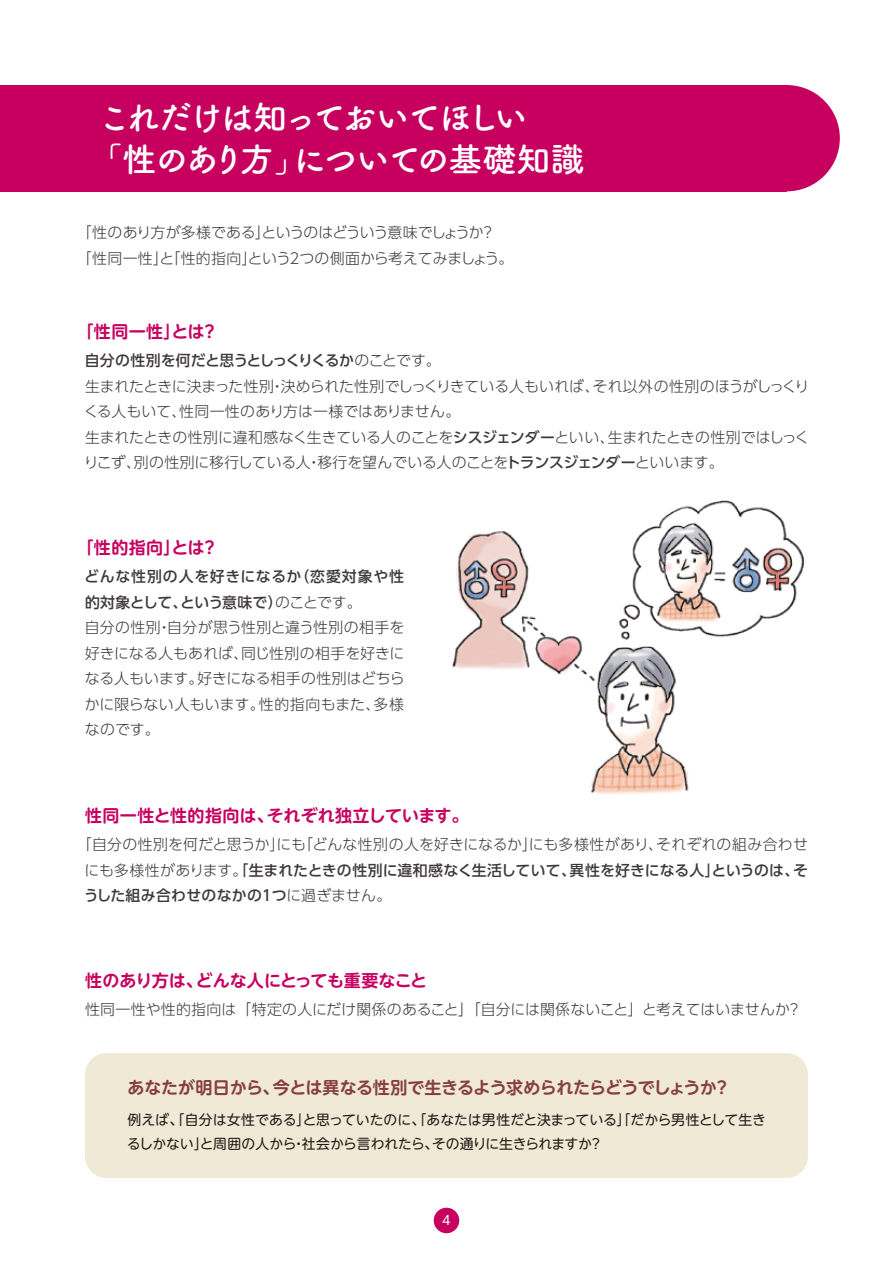
<style>
.page{position:relative;width:893px;height:1263px;background:#fff}
.page>*{position:absolute;margin:0;border:0;box-sizing:border-box;transform-origin:0 0}
.t1{font:700 34.05px/42.5px "Tsuku B Rd Gothic";letter-spacing:-.09em;color:#fff}
.t2{font:700 16.95px "UD Shin M Go Pro De";letter-spacing:.005em;color:#c70060}
.t3{font:700 16.95px "UD Shin M Go Pro De";letter-spacing:-.035em;color:#86403c}
.t4{font:300 14.85px/25.5px "UD Shin Go Pro";letter-spacing:.005em;color:#3e3a39}
.t5{font:300 14.85px/25.5px "UD Shin Go Pro";letter-spacing:-.015em;color:#3e3a39}
.t6{font:13.8px/23.4px "UD Shin M Go Pro";letter-spacing:-.01em;color:#221815}
.t7{font:12.75px "UD Shin Go Pro";color:#fff}
.s1{font-weight:500}
</style>
<div class="page">
<div style="left:0;top:85px;width:787px;height:106px;background:#c70060"></div>
<div style="left:733px;top:85px;width:107px;height:106px;background:#c70060;border-radius:50%"></div>
<div style="left:85px;top:1053px;width:723px;height:125px;background:#f0e9d6;border-radius:21px"></div>
<img style="left:452px;top:500px;width:352px;height:294px">
<div style="left:434px;top:1208px;width:25px;height:25px;background:#c70060;border-radius:50%"></div>
<h1 class="t1" style="left:88px;top:93px;width:497px">これだけは知っておいてほしい<br>「性のあり方」についての基礎知識</h1>
<p class="t5" style="left:77px;top:220px;width:438px">「性のあり方が多様である」というのはどういう意味でしょうか？「性同一性」と「性的指向」という２つの側面から考えてみましょう。</p>
<p class="t2" style="left:76px;top:318px;width:143px">「性同一性」とは？</p>
<p class="t4" style="left:84px;top:347px;width:727px"><span class="s1">自分の性別を何だと思うとしっくりくるか</span>のことです。<br>生まれたときに決まった性別・決められた性別でしっくりきている人もいれば、それ以外の性別のほうがしっくりくる人もいて、性同一性のあり方は一様ではありません。<br>生まれたときの性別に違和感なく生きている人のことを<span class="s1">シスジェンダー</span>といい、生まれたときの性別ではしっくりこず、別の性別に移行している人・移行を望んでいる人のことを<span class="s1">トランスジェンダー</span>といいます。</p>
<p class="t2" style="left:76px;top:534px;width:143px">「性的指向」とは？</p>
<p class="t4" style="left:84px;top:563px;width:322px"><span class="s1">どんな性別の人を好きになるか（恋愛対象や性的対象として、という意味で）</span>のことです。<br>自分の性別・自分が思う性別と違う性別の相手を好きになる人もあれば、同じ性別の相手を好きになる人もいます。好きになる相手の性別はどちらかに限らない人もいます。性的指向もまた、多様なのです。</p>
<p class="t2" style="left:85px;top:802px;width:385px">性同一性と性的指向は、それぞれ独立しています。</p>
<p class="t4" style="left:84px;top:831px;width:726px;text-align:justify;text-indent:-7px">「自分の性別を何だと思うか」にも「どんな性別の人を好きになるか」にも多様性があり、それぞれの組み合わせにも多様性があります。<span class="s1">「生まれたときの性別に違和感なく生活していて、異性を好きになる人」というのは、そうした組み合わせのなかの１つ</span>に過ぎません。</p>
<p class="t2" style="left:85px;top:967px;width:344px">性のあり方は、どんな人にとっても重要なこと</p>
<p class="t4" style="left:85px;top:996px;width:718px">性同一性や性的指向は「特定の人にだけ関係のあること」「自分には関係ないこと」と考えてはいませんか？</p>
<p class="t3" style="left:127px;top:1074px;width:605px">あなたが明日から、今とは異なる性別で生きるよう求められたらどうでしょうか？</p>
<p class="t6" style="left:127px;top:1108px;width:641px">例えば、「自分は女性である」と思っていたのに、「あなたは男性だと決まっている」「だから男性として生きるしかない」と周囲の人から・社会から言われたら、その通りに生きられますか？</p>
<p class="t7" style="left:442px;top:1210px;width:10px">4</p>
</div>
